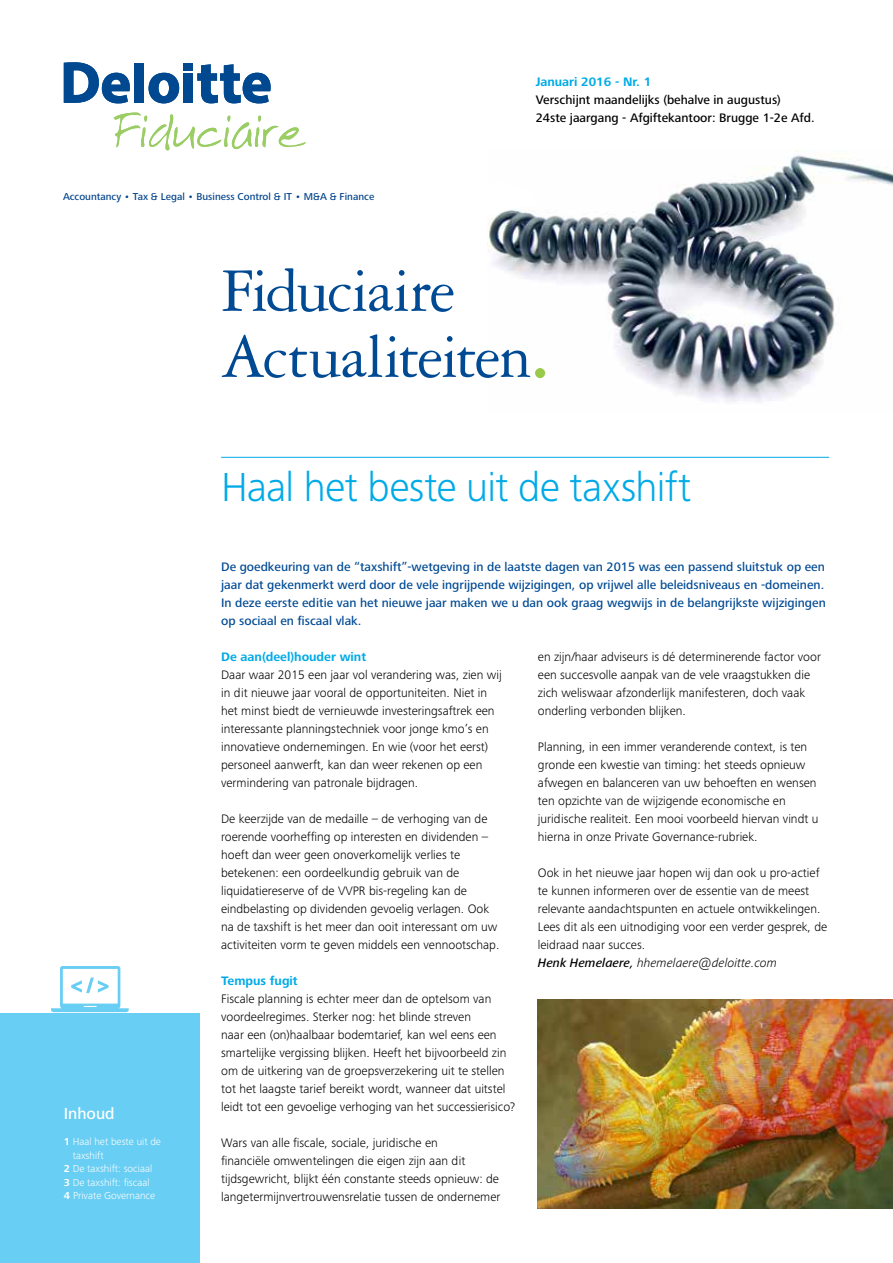
<style>
.page{position:relative;width:893px;height:1263px;background:#fff}
.page>*{position:absolute;margin:0;border:0;box-sizing:border-box;transform-origin:0 0}
.t1{font:66px/66px "Garamond 3 LT Std";letter-spacing:-.03em;color:#004a94}
.t2{font:300 42px "Frutiger Next Pro";letter-spacing:-.015em;color:#00aae7}
.t3{font:500 16.5px "Frutiger Next Pro";color:#fff}
.t4{font:300 12.75px/18px "Frutiger Next Pro";color:#000}
.t5{font:500 12.75px/18px "Frutiger Next Pro";color:#004a94;text-align:justify}
.t6{font:500 12.75px/18px "Frutiger Next Pro";color:#000}
.t7{font:700 12.75px "Frutiger Next Pro";color:#00aae7}
.t8{font:300 10.5px "Frutiger Next Pro";color:#fff}
.t9{font:500 10.35px "Frutiger Next Pro";color:#00438b}
.s1{font-size:103.5px;color:#99ca49}
.s2{font-weight:700}
.s3{font-weight:500;font-style:italic}
.s4{font-style:italic}
</style>
<div class="page">
<img style="left:487px;top:150px;width:406px;height:253px">
<svg style="left:487px;top:180px;width:55px;height:38px"></svg>
<div style="left:0;top:1014px;width:200px;height:249px;background:#68cef3"></div>
<hr style="left:221px;top:457px;width:608px;height:1px;background:#00aae7">
<div style="left:134px;top:63px;width:10px;height:40px;background:#004990"></div>
<svg style="left:149px;top:73px;width:30px;height:30px"></svg>
<div style="left:183px;top:73px;width:10px;height:30px;background:#004990"></div>
<div style="left:183px;top:63px;width:10px;height:8px;background:#004990"></div>
<svg style="left:197px;top:64px;width:74px;height:39px"></svg>
<svg style="left:64px;top:62px;width:66px;height:41px"></svg>
<svg style="left:114px;top:113px;width:191px;height:37px"></svg>
<svg style="left:51px;top:966px;width:78px;height:46px"></svg>
<img style="left:538px;top:999px;width:355px;height:209px">
<p class="t9" style="left:63px;top:190px;width:313px">Accountancy • Tax &amp; Legal • Business Control &amp; IT • M&amp;A &amp; Finance</p>
<p class="t7" style="left:536px;top:74px;width:117px">Januari 2016 - Nr. 1</p>
<p class="t6" style="left:536px;top:91px;width:280px">Verschijnt maandelijks (behalve in augustus)<br>24ste jaargang - Afgiftekantoor: Brugge 1-2e Afd.</p>
<h1 class="t1" style="left:221px;top:258px;width:333px">Fiduciaire<br>Actualiteiten<span class="s1">.</span></h1>
<p class="t3" style="left:64px;top:1104px;width:52px">Inhoud</p>
<p class="t8" style="left:64px;top:1136px;width:99px"><span class="s2">1</span> Haal het beste uit de</p>
<p class="t8" style="left:73px;top:1149px;width:32px">taxshift</p>
<p class="t8" style="left:64px;top:1163px;width:90px"><span class="s2">2</span> De taxshift: sociaal</p>
<p class="t8" style="left:64px;top:1176px;width:87px"><span class="s2">3</span> De taxshift: fiscaal</p>
<p class="t8" style="left:64px;top:1190px;width:93px"><span class="s2">4</span> Private Governance</p>
<h2 class="t2" style="left:221px;top:463px;width:472px">Haal het beste uit de taxshift</h2>
<p class="t5" style="left:221px;top:558px;width:606px">De goedkeuring van de “taxshift”-wetgeving in de laatste dagen van 2015 was een passend sluitstuk op een jaar dat gekenmerkt werd door de vele ingrijpende wijzigingen, op vrijwel alle beleidsniveaus en -domeinen.<br>In deze eerste editie van het nieuwe jaar maken we u dan ook graag wegwijs in de belangrijkste wijzigingen op sociaal en fiscaal vlak.</p>
<p class="t7" style="left:221px;top:649px;width:147px">De aan(deel)houder wint</p>
<p class="t4" style="left:221px;top:666px;width:282px">Daar waar 2015 een jaar vol verandering was, zien wij in dit nieuwe jaar vooral de opportuniteiten. Niet in het minst biedt de vernieuwde investeringsaftrek een interessante planningstechniek voor jonge kmo’s en innovatieve ondernemingen. En wie (voor het eerst) personeel aanwerft, kan dan weer rekenen op een vermindering van patronale bijdragen.</p>
<p class="t4" style="left:221px;top:810px;width:280px">De keerzijde van de medaille – de verhoging van de roerende voorheffing op interesten en dividenden – hoeft dan weer geen onoverkomelijk verlies te betekenen: een oordeelkundig gebruik van de liquidatiereserve of de VVPR bis-regeling kan de eindbelasting op dividenden gevoelig verlagen. Ook na de taxshift is het meer dan ooit interessant om uw activiteiten vorm te geven middels een vennootschap.</p>
<p class="t7" style="left:221px;top:973px;width:78px">Tempus fugit</p>
<p class="t4" style="left:221px;top:990px;width:296px">Fiscale planning is echter meer dan de optelsom van voordeelregimes. Sterker nog: het blinde streven<br>naar een (on)haalbaar bodemtarief, kan wel eens een smartelijke vergissing blijken. Heeft het bijvoorbeeld zin om de uitkering van de groepsverzekering uit te stellen tot het laagste tarief bereikt wordt, wanneer dat uitstel leidt tot een gevoelige verhoging van het successierisico?</p>
<p class="t4" style="left:221px;top:1134px;width:281px">Wars van alle fiscale, sociale, juridische en<br>financiële omwentelingen die eigen zijn aan dit tijdsgewricht, blijkt één constante steeds opnieuw: de langetermijnvertrouwensrelatie tussen de ondernemer</p>
<p class="t4" style="left:538px;top:648px;width:285px">en zijn/haar adviseurs is dé determinerende factor voor een succesvolle aanpak van de vele vraagstukken die zich weliswaar afzonderlijk manifesteren, doch vaak onderling verbonden blijken.</p>
<p class="t4" style="left:538px;top:738px;width:282px">Planning, in een immer veranderende context, is ten gronde een kwestie van timing: het steeds opnieuw afwegen en balanceren van uw behoeften en wensen ten opzichte van de wijzigende economische en juridische realiteit. Een mooi voorbeeld hiervan vindt u hierna in onze Private Governance-rubriek.</p>
<p class="t4" style="left:538px;top:864px;width:291px">Ook in het nieuwe jaar hopen wij dan ook u pro-actief te kunnen informeren over de essentie van de meest relevante aandachtspunten en actuele ontwikkelingen.<br>Lees dit als een uitnodiging voor een verder gesprek, de leidraad naar succes.<br><span class="s3">Henk Hemelaere,</span> <span class="s4">hhemelaere@deloitte.com</span></p>
</div>
